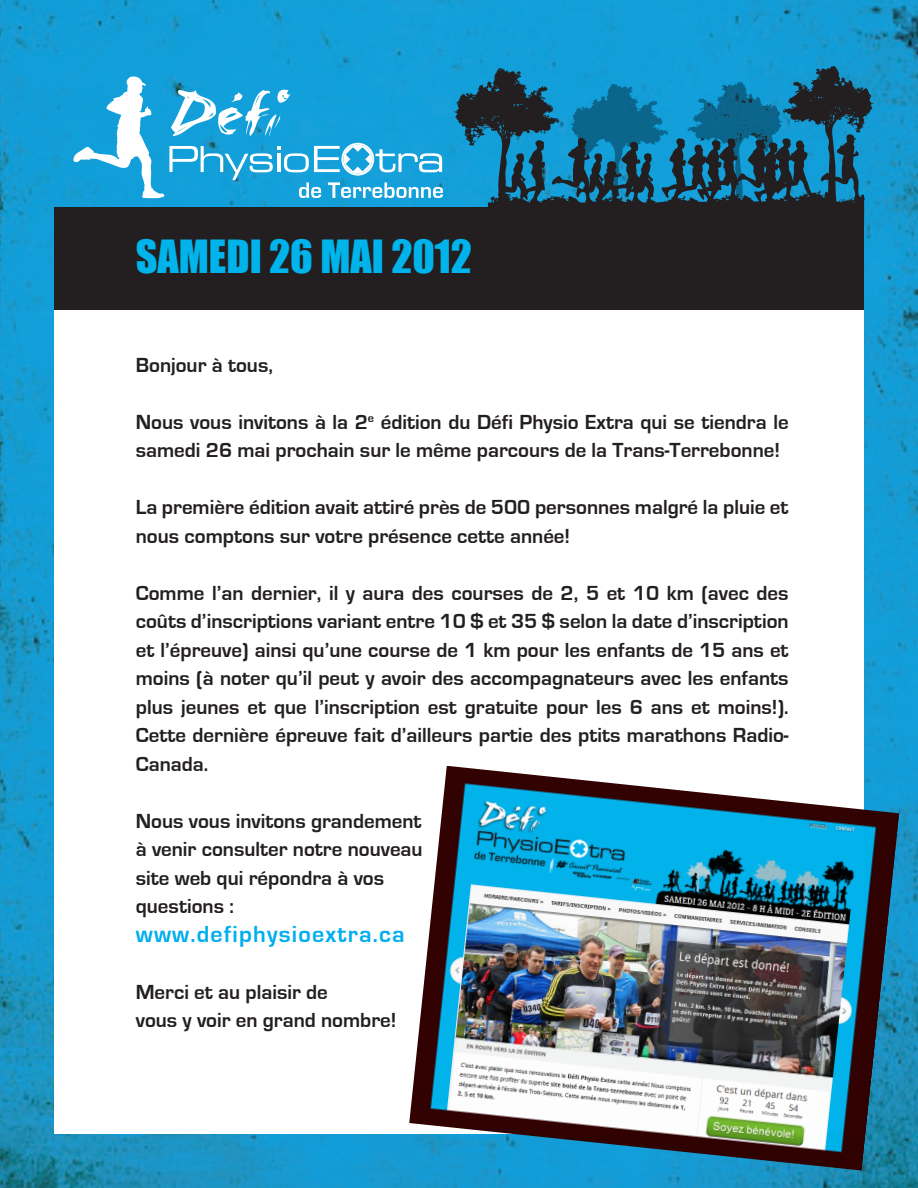
<style>
.page{position:relative;width:918px;height:1188px;background:#fff}
.page>*{position:absolute;margin:0;border:0;box-sizing:border-box;transform-origin:0 0}
.t1{font:42px "Impact";color:#00b4eb}
.t2{font:700 24px "Eurostile";letter-spacing:.05em;color:#00aeef}
.t3{font:700 21px/28.5px "Eurostile";color:#231f20}
</style>
<div class="page">
<img style="left:0;top:0;width:918px;height:1188px">
<svg style="left:454px;top:65px;width:420px;height:163px;background:#176c90"></svg>
<div style="left:54px;top:207px;width:810px;height:103px;background:#231f20"></div>
<div style="left:54px;top:310px;width:810px;height:824px;background:#fff"></div>
<svg style="left:73px;top:76px;width:370px;height:122px;background:#3bafdf"></svg>
<img style="left:409px;top:766px;width:490px;height:405px">
<p class="t1" style="left:136px;top:224px;width:338px">SAMEDI 26 MAI 2012</p>
<p class="t3" style="left:136px;top:351px;width:139px">Bonjour à tous,</p>
<p class="t3" style="left:136px;top:408px;width:654px">Nous vous invitons à la 2<sup>e</sup> édition du Défi Physio Extra qui se tiendra le samedi 26 mai prochain sur le même parcours de la Trans-Terrebonne!</p>
<p class="t3" style="left:136px;top:493px;width:654px">La première édition avait attiré près de 500 personnes malgré la pluie et nous comptons sur votre présence cette année!</p>
<p class="t3" style="left:136px;top:579px;width:654px;text-align:justify">Comme l’an dernier, il y aura des courses de 2, 5 et 10 km (avec des coûts d’inscriptions variant entre 10 $ et 35 $ selon la date d’inscription et l’épreuve) ainsi qu’une course de 1 km pour les enfants de 15 ans et moins (à noter qu’il peut y avoir des accompagnateurs avec les enfants plus jeunes et que l’inscription est gratuite pour les 6 ans et moins!).<br>Cette dernière épreuve fait d’ailleurs partie des ptits marathons Radio-Canada.</p>
<p class="t3" style="left:136px;top:807px;width:287px">Nous vous invitons grandement</p>
<p class="t3" style="left:136px;top:835px;width:288px">à venir consulter notre nouveau</p>
<p class="t3" style="left:136px;top:864px;width:250px">site web qui répondra à vos</p>
<p class="t3" style="left:136px;top:892px;width:99px">questions :</p>
<p class="t2" style="left:136px;top:921px;width:270px">www.defiphysioextra.ca</p>
<p class="t3" style="left:136px;top:978px;width:194px">Merci et au plaisir de</p>
<p class="t3" style="left:136px;top:1006px;width:262px">vous y voir en grand nombre!</p>
</div>
